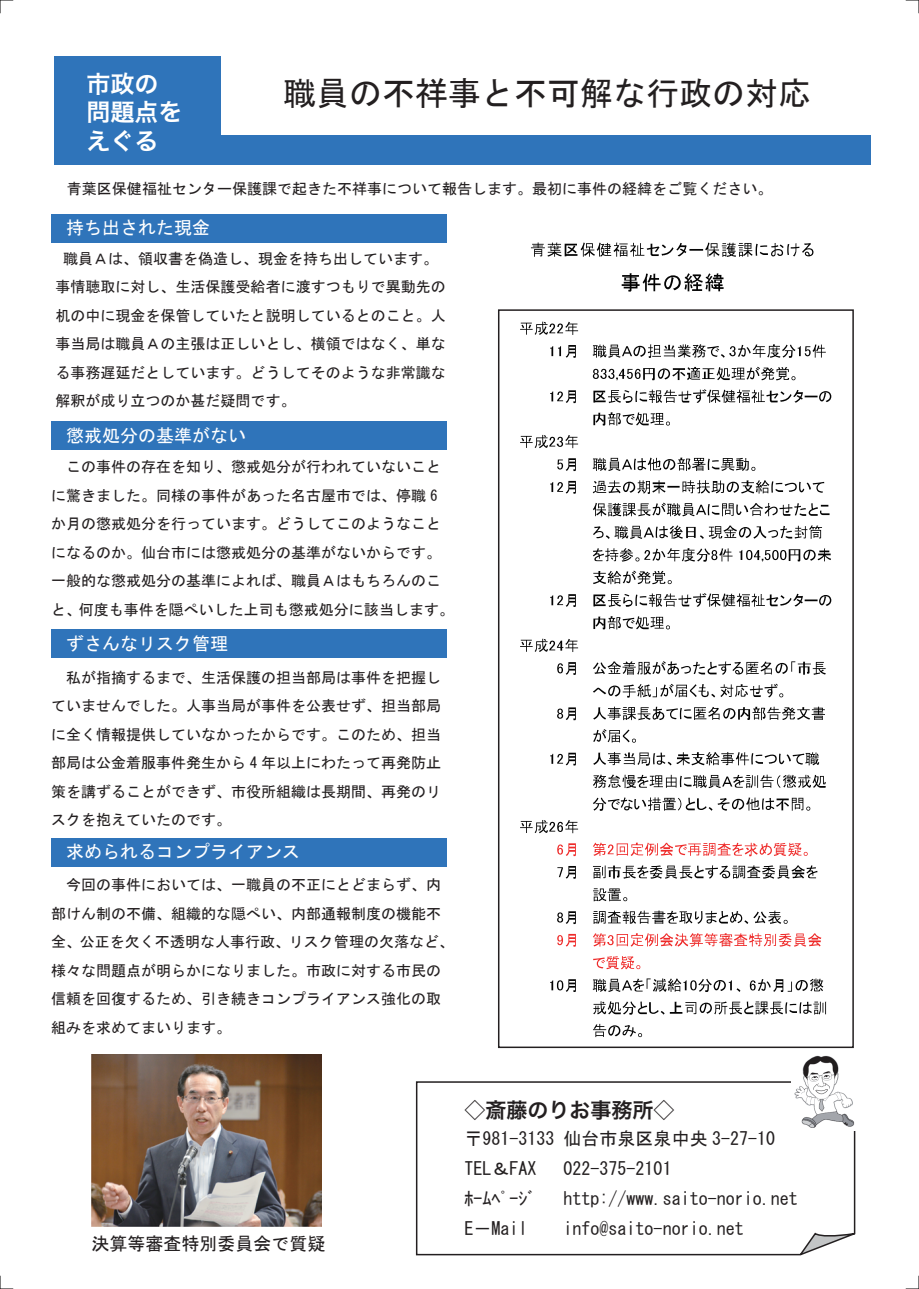
<style>
.page{position:relative;width:919px;height:1289px;background:#fff}
.page>*{position:absolute;margin:0;border:0;box-sizing:border-box;transform-origin:0 0}
.t1{font:33px "MS Gothic";color:#231f20}
.t2{font:24px/28.5px "Hira Kaku Pro W6";color:#fff}
.t3{font:21px "Hira Kaku Pro W6";color:#231f20}
.t4{font:18px/30px "MS Gothic";color:#231f20}
.t5{font:18px "MS Gothic";color:#fff}
.t6{font:15px/28.5px "MS Gothic";color:#231f20}
</style>
<div class="page">
<svg style="left:0;top:1275px;width:13px;height:14px"></svg>
<svg style="left:0;top:0;width:13px;height:13px"></svg>
<svg style="left:905px;top:0;width:14px;height:13px"></svg>
<svg style="left:905px;top:1275px;width:14px;height:14px"></svg>
<div style="left:54px;top:57px;width:167px;height:108px;background:#2f74ba"></div>
<div style="left:217px;top:135px;width:653px;height:30px;background:#2f74ba"></div>
<svg style="left:520px;top:322px;width:58px;height:13px"></svg>
<svg style="left:550px;top:345px;width:26px;height:13px"></svg>
<svg style="left:592px;top:344px;width:233px;height:14px"></svg>
<svg style="left:592px;top:367px;width:203px;height:13px"></svg>
<svg style="left:550px;top:390px;width:26px;height:13px"></svg>
<svg style="left:593px;top:389px;width:238px;height:14px"></svg>
<svg style="left:593px;top:412px;width:77px;height:13px"></svg>
<svg style="left:520px;top:435px;width:58px;height:13px"></svg>
<svg style="left:557px;top:458px;width:19px;height:13px"></svg>
<svg style="left:592px;top:457px;width:163px;height:14px"></svg>
<svg style="left:550px;top:481px;width:26px;height:12px"></svg>
<svg style="left:592px;top:480px;width:232px;height:14px"></svg>
<svg style="left:593px;top:502px;width:236px;height:14px"></svg>
<svg style="left:593px;top:525px;width:229px;height:14px"></svg>
<svg style="left:593px;top:548px;width:238px;height:13px"></svg>
<svg style="left:593px;top:570px;width:78px;height:14px"></svg>
<svg style="left:550px;top:594px;width:26px;height:13px"></svg>
<svg style="left:593px;top:593px;width:238px;height:14px"></svg>
<svg style="left:593px;top:616px;width:77px;height:13px"></svg>
<svg style="left:520px;top:638px;width:58px;height:14px"></svg>
<svg style="left:557px;top:662px;width:19px;height:13px"></svg>
<svg style="left:593px;top:661px;width:232px;height:14px"></svg>
<svg style="left:593px;top:683px;width:190px;height:14px"></svg>
<svg style="left:557px;top:707px;width:19px;height:13px"></svg>
<svg style="left:593px;top:706px;width:231px;height:14px"></svg>
<svg style="left:593px;top:729px;width:43px;height:13px"></svg>
<svg style="left:550px;top:752px;width:26px;height:13px"></svg>
<svg style="left:593px;top:752px;width:226px;height:13px"></svg>
<svg style="left:593px;top:774px;width:232px;height:14px"></svg>
<svg style="left:593px;top:797px;width:217px;height:13px"></svg>
<svg style="left:520px;top:820px;width:58px;height:13px"></svg>
<svg style="left:557px;top:843px;width:19px;height:13px"></svg>
<svg style="left:593px;top:842px;width:214px;height:14px"></svg>
<svg style="left:557px;top:866px;width:19px;height:12px"></svg>
<svg style="left:593px;top:865px;width:224px;height:14px"></svg>
<svg style="left:593px;top:888px;width:34px;height:13px"></svg>
<svg style="left:557px;top:911px;width:19px;height:13px"></svg>
<svg style="left:593px;top:910px;width:194px;height:14px"></svg>
<svg style="left:557px;top:933px;width:19px;height:13px"></svg>
<svg style="left:593px;top:933px;width:228px;height:13px"></svg>
<svg style="left:593px;top:956px;width:47px;height:13px"></svg>
<svg style="left:550px;top:979px;width:26px;height:13px"></svg>
<svg style="left:592px;top:978px;width:231px;height:14px"></svg>
<svg style="left:593px;top:1001px;width:233px;height:13px"></svg>
<svg style="left:593px;top:1023px;width:49px;height:14px"></svg>
<svg style="left:531px;top:242px;width:282px;height:15px"></svg>
<svg style="left:621px;top:273px;width:102px;height:18px"></svg>
<div style="left:498px;top:309px;width:355px;height:739px;border:2px solid #231f20"></div>
<div style="left:51px;top:421px;width:395px;height:29px;background:#2f74ba"></div>
<div style="left:51px;top:629px;width:395px;height:29px;background:#2f74ba"></div>
<div style="left:51px;top:838px;width:395px;height:28px;background:#2f74ba"></div>
<div style="left:51px;top:214px;width:395px;height:29px;background:#2f74ba"></div>
<svg style="left:415px;top:1081px;width:441px;height:175px"></svg>
<img style="left:791px;top:1055px;width:65px;height:75px">
<img style="left:91px;top:1054px;width:230px;height:172px">
<h2 class="t2" style="left:86px;top:68px;width:98px">市政の問題点を</h2>
<h1 class="t1" style="left:283px;top:77px;width:530px">職員の不祥事と不可解な行政の対応</h1>
<h2 class="t2" style="left:86px;top:125px;width:74px">えぐる</h2>
<p class="t6" style="left:67px;top:174px;width:706px">青葉区保健福祉センター保護課で起きた不祥事について報告します。最初に事件の経緯をご覧ください。</p>
<p class="t5" style="left:66px;top:219px;width:146px">持ち出された現金</p>
<p class="t6" style="left:56px;top:244px;width:392px;text-indent:8px">職員Ａは、領収書を偽造し、現金を持ち出しています。事情聴取に対し、生活保護受給者に渡すつもりで異動先の机の中に現金を保管していたと説明しているとのこと。人事当局は職員Ａの主張は正しいとし、横領ではなく、単なる事務遅延だとしています。どうしてそのような非常識な解釈が成り立つのか甚だ疑問です。</p>
<p class="t5" style="left:66px;top:426px;width:182px">懲戒処分の基準がない</p>
<p class="t6" style="left:51px;top:452px;width:404px">　この事件の存在を知り、懲戒処分が行われていないことに驚きました。同様の事件があった名古屋市では、停職 6か月の懲戒処分を行っています。どうしてこのようなことになるのか。仙台市には懲戒処分の基準がないからです。一般的な懲戒処分の基準によれば、職員Ａはもちろんのこと、何度も事件を隠ぺいした上司も懲戒処分に該当します。</p>
<p class="t5" style="left:66px;top:634px;width:164px">ずさんなリスク管理</p>
<p class="t6" style="left:51px;top:663px;width:392px;text-align:justify">　私が指摘するまで、生活保護の担当部局は事件を把握していませんでした。人事当局が事件を公表せず、担当部局に全く情報提供していなかったからです。このため、担当部局は公金着服事件発生から 4 年以上にわたって再発防止策を講ずることができず、市役所組織は長期間、再発のリスクを抱えていたのです。</p>
<p class="t5" style="left:66px;top:843px;width:236px">求められるコンプライアンス</p>
<p class="t6" style="left:51px;top:870px;width:404px">　今回の事件においては、一職員の不正にとどまらず、内部けん制の不備、組織的な隠ぺい、内部通報制度の機能不全、公正を欠く不透明な人事行政、リスク管理の欠落など、様々な問題点が明らかになりました。市政に対する市民の信頼を回復するため、引き続きコンプライアンス強化の取組みを求めてまいります。</p>
<p class="t4" style="left:91px;top:1228px;width:235px">決算等審査特別委員会で質疑</p>
<h3 class="t3" style="left:464px;top:1091px;width:211px">◇斎藤のりお事務所◇</h3>
<p class="t4" style="left:464px;top:1123px;width:334px">〒981-3133 仙台市泉区泉中央 3-27-10<br>TEL＆FAX　 022-375-2101<br>ﾎｰﾑﾍﾟｰｼﾞ　 http://www.saito-norio.net<br>E－Mail</p>
<p class="t4" style="left:563px;top:1213px;width:181px">info@saito-norio.net</p>
</div>
